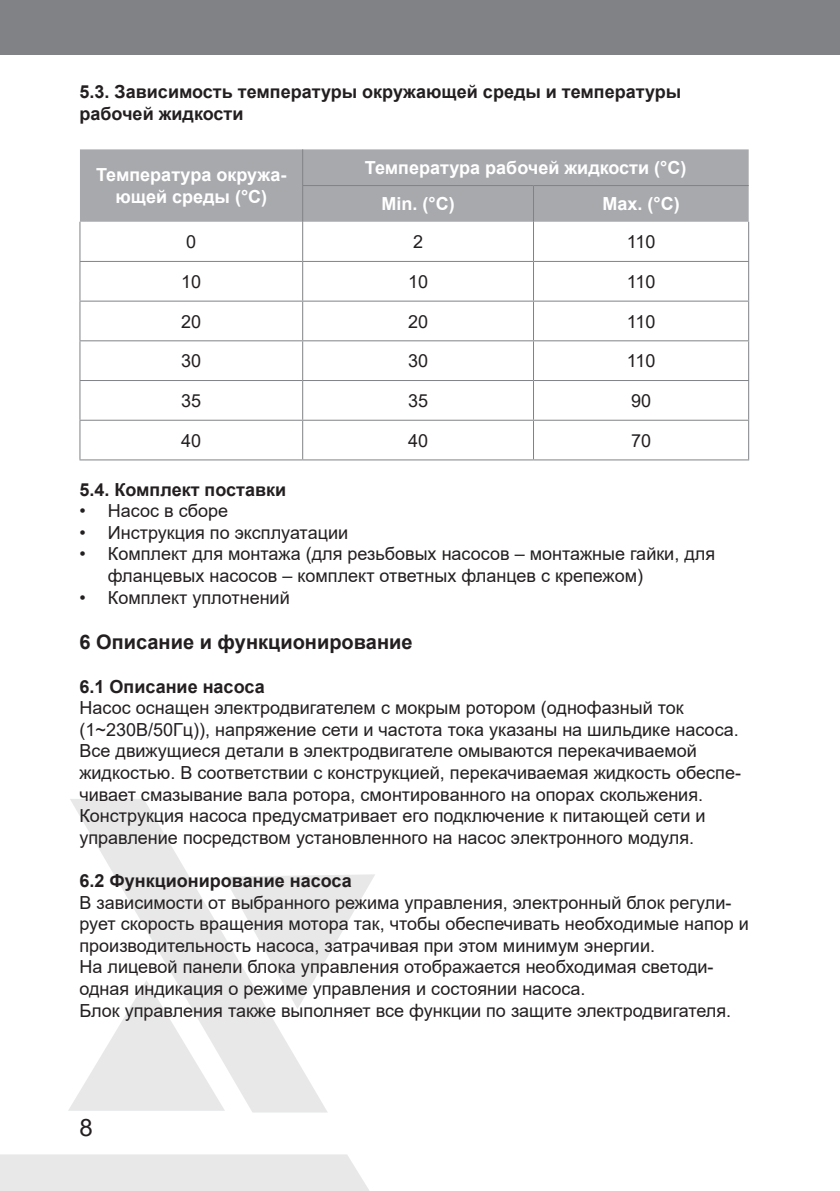
<style>
.page{position:relative;width:840px;height:1191px;background:#fff}
.page>*{position:absolute;margin:0;border:0;box-sizing:border-box;transform-origin:0 0}
.t1{font:24px "Arial";color:#231f20}
.t2{font:700 20px "Arial";color:#231f20}
.t3{font:18px/21.6px "Arial";color:#231f20}
.t4{font:700 18px/21.6px "Arial";color:#231f20}
.t5{font:700 18px/21.6px "Arial";color:#fff;text-align:center}
</style>
<div class="page">
<svg style="left:70px;top:799px;width:257px;height:313px"></svg>
<svg style="left:69px;top:874px;width:306px;height:236px"></svg>
<div style="left:0;top:1154px;width:369px;height:37px;background:#e8e8e9"></div>
<div style="left:80px;top:149px;width:668px;height:73px;background:#a8a9ad"></div>
<hr style="left:302px;top:149px;width:1px;height:36px;background:#808285">
<hr style="left:302px;top:185px;width:231px;height:1px;background:#808285">
<hr style="left:302px;top:186px;width:1px;height:36px;background:#808285">
<hr style="left:533px;top:185px;width:215px;height:1px;background:#808285">
<hr style="left:532px;top:186px;width:1px;height:36px;background:#808285">
<hr style="left:79px;top:222px;width:1px;height:39px;background:#808285">
<hr style="left:302px;top:222px;width:1px;height:39px;background:#808285">
<hr style="left:532px;top:222px;width:1px;height:39px;background:#808285">
<hr style="left:747px;top:222px;width:1px;height:39px;background:#808285">
<hr style="left:79px;top:261px;width:223px;height:1px;background:#808285">
<hr style="left:79px;top:262px;width:1px;height:39px;background:#808285">
<hr style="left:302px;top:261px;width:231px;height:1px;background:#808285">
<hr style="left:302px;top:262px;width:1px;height:39px;background:#808285">
<hr style="left:533px;top:261px;width:215px;height:1px;background:#808285">
<hr style="left:532px;top:262px;width:1px;height:39px;background:#808285">
<hr style="left:747px;top:262px;width:1px;height:39px;background:#808285">
<hr style="left:79px;top:301px;width:223px;height:1px;background:#808285">
<hr style="left:79px;top:302px;width:1px;height:38px;background:#808285">
<hr style="left:302px;top:301px;width:231px;height:1px;background:#808285">
<hr style="left:302px;top:302px;width:1px;height:38px;background:#808285">
<hr style="left:533px;top:301px;width:215px;height:1px;background:#808285">
<hr style="left:532px;top:302px;width:1px;height:38px;background:#808285">
<hr style="left:747px;top:302px;width:1px;height:38px;background:#808285">
<hr style="left:79px;top:340px;width:223px;height:1px;background:#808285">
<hr style="left:79px;top:341px;width:1px;height:39px;background:#808285">
<hr style="left:302px;top:340px;width:231px;height:1px;background:#808285">
<hr style="left:302px;top:341px;width:1px;height:39px;background:#808285">
<hr style="left:533px;top:340px;width:215px;height:1px;background:#808285">
<hr style="left:532px;top:341px;width:1px;height:39px;background:#808285">
<hr style="left:747px;top:341px;width:1px;height:39px;background:#808285">
<hr style="left:79px;top:380px;width:223px;height:1px;background:#808285">
<hr style="left:79px;top:381px;width:1px;height:39px;background:#808285">
<hr style="left:302px;top:380px;width:231px;height:1px;background:#808285">
<hr style="left:302px;top:381px;width:1px;height:39px;background:#808285">
<hr style="left:533px;top:380px;width:215px;height:1px;background:#808285">
<hr style="left:532px;top:381px;width:1px;height:39px;background:#808285">
<hr style="left:747px;top:381px;width:1px;height:39px;background:#808285">
<hr style="left:79px;top:420px;width:223px;height:1px;background:#808285">
<hr style="left:79px;top:421px;width:1px;height:38px;background:#808285">
<hr style="left:302px;top:420px;width:231px;height:1px;background:#808285">
<hr style="left:302px;top:421px;width:1px;height:38px;background:#808285">
<hr style="left:533px;top:420px;width:215px;height:1px;background:#808285">
<hr style="left:532px;top:421px;width:1px;height:38px;background:#808285">
<hr style="left:747px;top:421px;width:1px;height:38px;background:#808285">
<hr style="left:79px;top:459px;width:223px;height:1px;background:#808285">
<hr style="left:302px;top:459px;width:231px;height:1px;background:#808285">
<hr style="left:533px;top:459px;width:215px;height:1px;background:#808285">
<div style="left:0;top:0;width:839px;height:55px;background:#808285"></div>
<p class="t4" style="left:79px;top:81px;width:603px">5.3. Зависимость температуры окружающей среды и температуры рабочей жидкости</p>
<p class="t5" style="left:96px;top:164px;width:192px">Температура окружа&shy;ющей среды (°С)</p>
<p class="t5" style="left:365px;top:157px;width:323px">Температура рабочей жидкости (°С)</p>
<p class="t5" style="left:381px;top:193px;width:75px">Min. (°С)</p>
<p class="t5" style="left:602px;top:193px;width:79px">Max. (°С)</p>
<p class="t3" style="left:186px;top:231px;width:12px">0</p>
<p class="t3" style="left:413px;top:231px;width:12px">2</p>
<p class="t3" style="left:626px;top:231px;width:30px">110</p>
<p class="t3" style="left:181px;top:270px;width:22px">10</p>
<p class="t3" style="left:408px;top:270px;width:22px">10</p>
<p class="t3" style="left:626px;top:270px;width:30px">110</p>
<p class="t3" style="left:181px;top:310px;width:22px">20</p>
<p class="t3" style="left:408px;top:310px;width:22px">20</p>
<p class="t3" style="left:626px;top:310px;width:30px">110</p>
<p class="t3" style="left:181px;top:350px;width:22px">30</p>
<p class="t3" style="left:408px;top:350px;width:22px">30</p>
<p class="t3" style="left:626px;top:350px;width:30px">110</p>
<p class="t3" style="left:181px;top:390px;width:22px">35</p>
<p class="t3" style="left:408px;top:390px;width:22px">35</p>
<p class="t3" style="left:630px;top:390px;width:22px">90</p>
<p class="t3" style="left:181px;top:429px;width:22px">40</p>
<p class="t3" style="left:408px;top:429px;width:22px">40</p>
<p class="t3" style="left:630px;top:429px;width:22px">70</p>
<p class="t4" style="left:79px;top:479px;width:208px">5.4. Комплект поставки</p>
<p class="t3" style="left:79px;top:500px;width:150px">• Насос в сборе</p>
<p class="t3" style="left:79px;top:521px;width:270px">• Инструкция по эксплуатации</p>
<p class="t3" style="left:108px;top:543px;width:608px;text-indent:-28px">• Комплект для монтажа (для резьбовых насосов – монтажные гайки, для фланцевых насосов – комплект ответных фланцев с крепежом)</p>
<p class="t3" style="left:79px;top:586px;width:212px">• Комплект уплотнений</p>
<p class="t2" style="left:79px;top:628px;width:334px">6 Описание и функционирование</p>
<p class="t4" style="left:79px;top:675px;width:187px">6.1 Описание насоса</p>
<p class="t3" style="left:79px;top:697px;width:662px">Насос оснащен электродвигателем с мокрым ротором (однофазный ток (1~230В/50Гц)), напряжение сети и частота тока указаны на шильдике насоса.<br>Все движущиеся детали в электродвигателе омываются перекачиваемой жидкостью. В соответствии с конструкцией, перекачиваемая жидкость обеспе&shy;чивает смазывание вала ротора, смонтированного на опорах скольжения.<br>Конструкция насоса предусматривает его подключение к питающей сети и управление посредством установленного на насос электронного модуля.</p>
<p class="t4" style="left:79px;top:870px;width:274px">6.2 Функционирование насоса</p>
<p class="t3" style="left:79px;top:891px;width:670px">В зависимости от выбранного режима управления, электронный блок регули&shy;рует скорость вращения мотора так, чтобы обеспечивать необходимые напор и производительность насоса, затрачивая при этом минимум энергии.</p>
<p class="t3" style="left:79px;top:956px;width:635px">На лицевой панели блока управления отображается необходимая светоди&shy;одная индикация о режиме управления и состоянии насоса.</p>
<p class="t3" style="left:79px;top:999px;width:653px">Блок управления также выполняет все функции по защите электродвигателя.</p>
<p class="t1" style="left:79px;top:1111px;width:15px">8</p>
</div>
